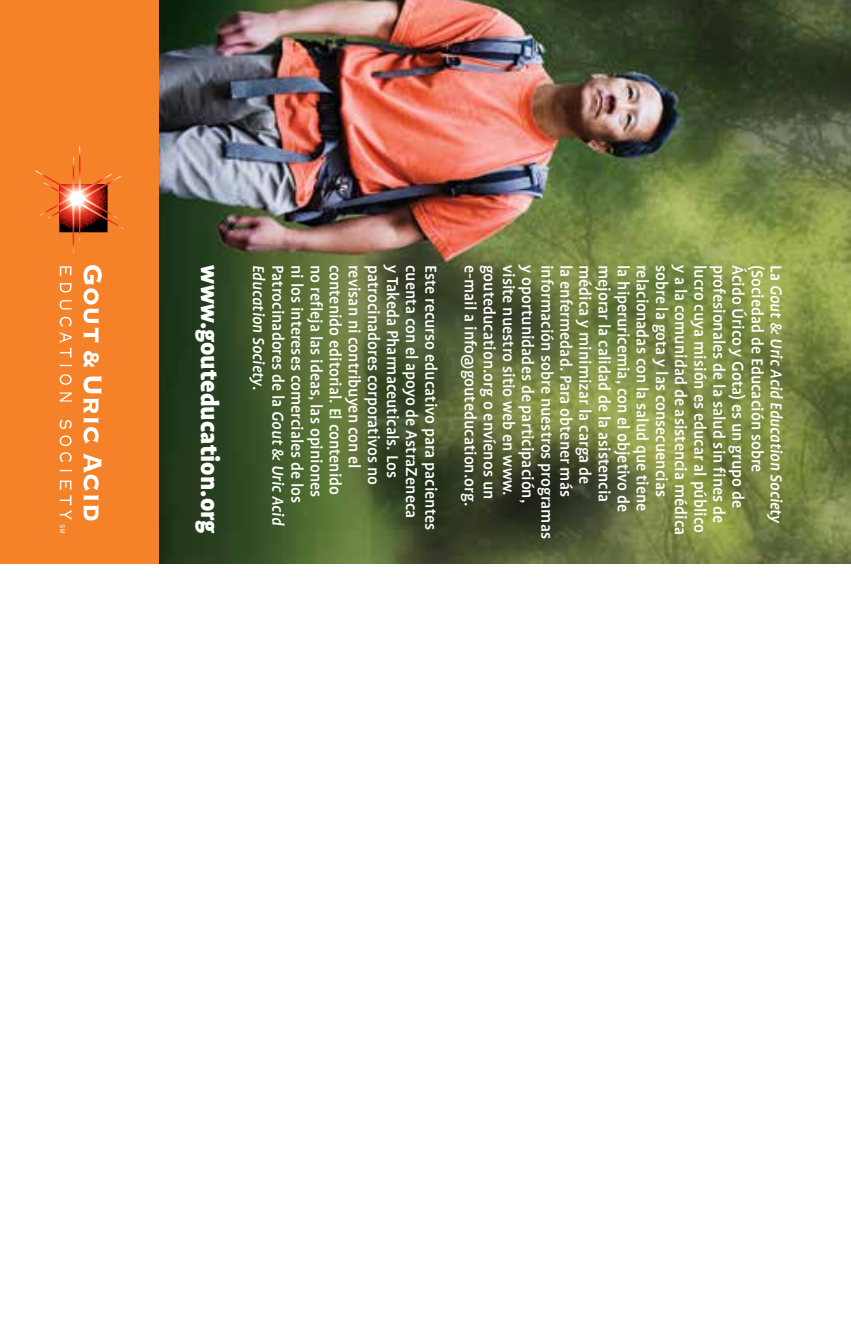
<style>
.page{position:relative;width:851px;height:1337px;background:#fff}
.page>*{position:absolute;margin:0;border:0;box-sizing:border-box;transform-origin:0 0}
.t1{font:900 27px "Profile";color:#fff}
.t2{font:500 18px "Profile";color:#fff}
.t3{font:italic 500 18px "Profile";color:#fff}
.s1{font-style:italic}
.s2{font-style:normal}
</style>
<div class="page">
<img style="left:159px;top:0;width:691px;height:563px">
<div style="left:0;top:0;width:159px;height:563px;background:#f58229"></div>
<svg style="left:83px;top:265px;width:19px;height:77px"></svg>
<svg style="left:83px;top:376px;width:18px;height:67px"></svg>
<svg style="left:83px;top:453px;width:18px;height:67px"></svg>
<svg style="left:59px;top:266px;width:13px;height:9px"></svg>
<svg style="left:60px;top:283px;width:11px;height:9px"></svg>
<svg style="left:60px;top:300px;width:11px;height:10px"></svg>
<svg style="left:60px;top:317px;width:12px;height:40px"></svg>
<svg style="left:60px;top:364px;width:11px;height:3px"></svg>
<svg style="left:60px;top:374px;width:12px;height:11px"></svg>
<svg style="left:60px;top:392px;width:11px;height:10px"></svg>
<svg style="left:60px;top:420px;width:12px;height:9px"></svg>
<svg style="left:60px;top:435px;width:12px;height:11px"></svg>
<svg style="left:60px;top:452px;width:12px;height:10px"></svg>
<svg style="left:60px;top:469px;width:11px;height:3px"></svg>
<svg style="left:59px;top:480px;width:13px;height:9px"></svg>
<svg style="left:60px;top:495px;width:12px;height:38px"></svg>
<svg style="left:83px;top:351px;width:16px;height:15px"></svg>
<svg style="left:35px;top:146px;width:89px;height:106px"></svg>
<h1 class="t1" style="left:225px;top:265px;width:270px;rotate:90deg">www.gouteducation.org</h1>
<p class="t2" style="left:287px;top:265px;width:262px;rotate:90deg">Patrocinadores de la <span class="s1">Gout &amp; Uric Acid</span></p>
<p class="t2" style="left:306px;top:265px;width:240px;rotate:90deg">ni los intereses comerciales de los</p>
<p class="t2" style="left:325px;top:265px;width:234px;rotate:90deg">no refleja las ideas, las opiniones</p>
<p class="t2" style="left:345px;top:265px;width:231px;rotate:90deg">contenido editorial. El contenido</p>
<p class="t2" style="left:364px;top:265px;width:205px;rotate:90deg">revisan ni contribuyen con el</p>
<p class="t2" style="left:383px;top:265px;width:222px;rotate:90deg">patrocinadores corporativos no</p>
<p class="t2" style="left:402px;top:265px;width:214px;rotate:90deg">y Takeda Pharmaceuticals. Los</p>
<p class="t2" style="left:421px;top:265px;width:255px;rotate:90deg">cuenta con el apoyo de AstraZeneca</p>
<p class="t2" style="left:440px;top:265px;width:267px;rotate:90deg">Este recurso educativo para pacientes</p>
<p class="t2" style="left:479px;top:265px;width:242px;rotate:90deg">e-mail a info@gouteducation.org.</p>
<p class="t2" style="left:499px;top:265px;width:236px;rotate:90deg">gouteducation.org o envíenos un</p>
<p class="t2" style="left:518px;top:265px;width:232px;rotate:90deg">visite nuestro sitio web en www.</p>
<p class="t2" style="left:537px;top:265px;width:240px;rotate:90deg">y oportunidades de participación,</p>
<p class="t2" style="left:556px;top:265px;width:275px;rotate:90deg">información sobre nuestros programas</p>
<p class="t2" style="left:575px;top:265px;width:234px;rotate:90deg">la enfermedad. Para obtener más</p>
<p class="t2" style="left:594px;top:265px;width:221px;rotate:90deg">médica y minimizar la carga de</p>
<p class="t2" style="left:613px;top:265px;width:239px;rotate:90deg">mejorar la calidad de la asistencia</p>
<p class="t2" style="left:632px;top:265px;width:249px;rotate:90deg">la hiperuricemia, con el objetivo de</p>
<p class="t2" style="left:652px;top:265px;width:248px;rotate:90deg">relacionadas con la salud que tiene</p>
<p class="t2" style="left:671px;top:265px;width:233px;rotate:90deg">sobre la gota y las consecuencias</p>
<p class="t2" style="left:690px;top:265px;width:272px;rotate:90deg">y a la comunidad de asistencia médica</p>
<p class="t2" style="left:709px;top:265px;width:269px;rotate:90deg">lucro cuya misión es educar al público</p>
<p class="t2" style="left:728px;top:265px;width:260px;rotate:90deg">profesionales de la salud sin fines de</p>
<p class="t2" style="left:747px;top:265px;width:245px;rotate:90deg">Ácido Úrico y Gota) es un grupo de</p>
<p class="t2" style="left:766px;top:265px;width:209px;rotate:90deg">(Sociedad de Educación sobre</p>
<p class="t3" style="left:268px;top:265px;width:127px;rotate:90deg">Education Society<span class="s2">.</span></p>
<p class="t3" style="left:785px;top:265px;width:261px;rotate:90deg"><span class="s2">La</span> Gout &amp; Uric Acid Education Society</p>
</div>
